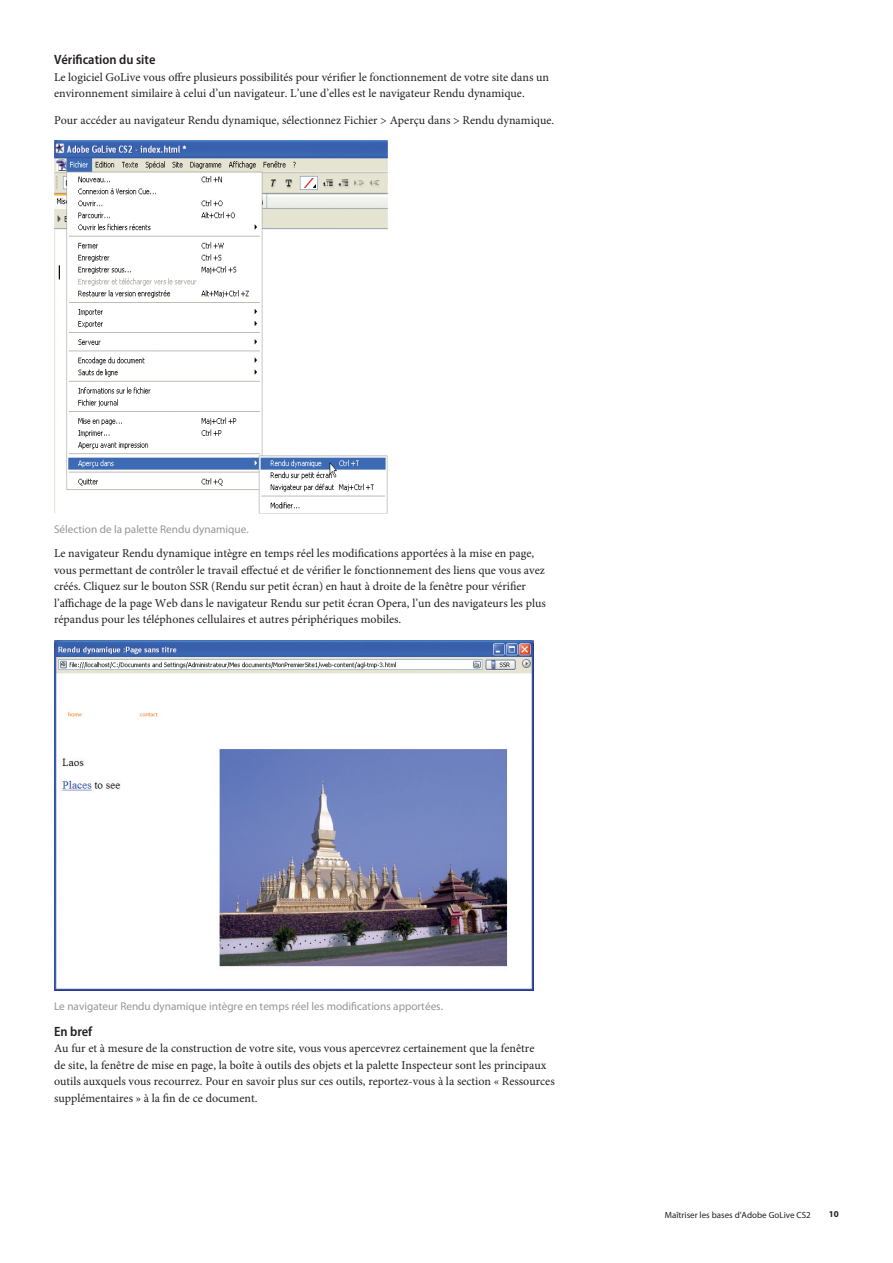
<style>
.page{position:relative;width:893px;height:1263px;background:#fff}
.page>*{position:absolute;margin:0;border:0;box-sizing:border-box;transform-origin:0 0}
.Text__Subhead{font:600 semi-condensed 13.5px "Myriad Pro";color:#231f20}
.Text{font:12px/16.5px "Minion Pro";color:#231f20}
.t1{font:11.25px "Myriad Pro";color:#939598}
.t2{font:9px "Myriad Pro";color:#231f20}
.t3{font:700 9px "Myriad Pro";color:#231f20}
</style>
<div class="page">
<img style="left:54px;top:141px;width:334px;height:373px">
<img style="left:54px;top:640px;width:480px;height:351px">
<p class="Text__Subhead" style="left:54px;top:52px;width:103px">Vérification du site</p>
<p class="Text" style="left:54px;top:69px;width:497px">Le logiciel GoLive vous offre plusieurs possibilités pour vérifier le fonctionnement de votre site dans un environnement similaire à celui d’un navigateur. L’une d’elles est le navigateur Rendu dynamique.</p>
<p class="Text" style="left:54px;top:112px;width:502px">Pour accéder au navigateur Rendu dynamique, sélectionnez Fichier &gt; Aperçu dans &gt; Rendu dynamique.</p>
<p class="t1" style="left:54px;top:523px;width:196px">Sélection de la palette Rendu dynamique.</p>
<p class="Text" style="left:54px;top:545px;width:493px">Le navigateur Rendu dynamique intègre en temps réel les modifications apportées à la mise en page, vous permettant de contrôler le travail effectué et de vérifier le fonctionnement des liens que vous avez créés. Cliquez sur le bouton SSR (Rendu sur petit écran) en haut à droite de la fenêtre pour vérifier l’affichage de la page Web dans le navigateur Rendu sur petit écran Opera, l’un des navigateurs les plus répandus pour les téléphones cellulaires et autres périphériques mobiles.</p>
<p class="t1" style="left:54px;top:999px;width:391px">Le navigateur Rendu dynamique intègre en temps réel les modifications apportées.</p>
<p class="Text__Subhead" style="left:54px;top:1024px;width:40px">En bref</p>
<p class="Text" style="left:54px;top:1040px;width:502px">Au fur et à mesure de la construction de votre site, vous vous apercevrez certainement que la fenêtre<br>de site, la fenêtre de mise en page, la boîte à outils des objets et la palette Inspecteur sont les principaux outils auxquels vous recourrez. Pour en savoir plus sur ces outils, reportez-vous à la section « Ressources supplémentaires » à la fin de ce document.</p>
<p class="t2" style="left:665px;top:1210px;width:147px">Maîtriser les bases d’Adobe GoLive CS2</p>
<p class="t3" style="left:829px;top:1208px;width:12px">10</p>
</div>
